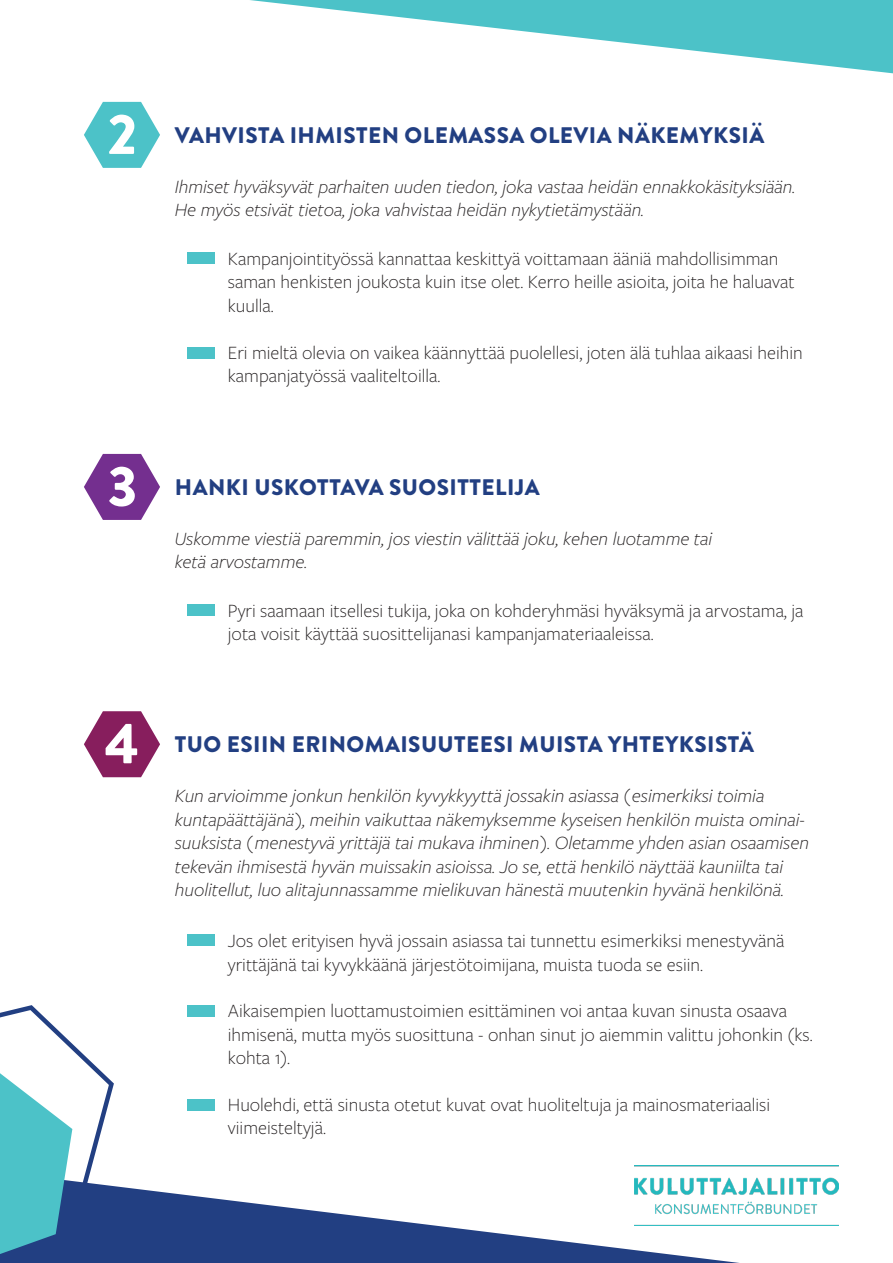
<style>
.page{position:relative;width:893px;height:1263px;background:#fff}
.page>*{position:absolute;margin:0;border:0;box-sizing:border-box;transform-origin:0 0}
.t1{font:900 57px "Brandon Grotesque";color:#fff}
.t2{font:900 22.5px "Brandon Grotesque";letter-spacing:.02em;color:#223f82}
.t3{font:300 19.5px/23.4px "Freight Sans Pro";color:#231f20}
.t4{font:italic 300 19.5px/23.4px "Freight Sans Pro";color:#231f20}
</style>
<div class="page">
<img style="left:635px;top:1166px;width:204px;height:59px">
<svg style="left:0;top:1172px;width:740px;height:91px"></svg>
<svg style="left:84px;top:102px;width:76px;height:66px"></svg>
<svg style="left:84px;top:454px;width:76px;height:66px"></svg>
<svg style="left:84px;top:711px;width:76px;height:66px"></svg>
<div style="left:188px;top:252px;width:27px;height:12px;background:#4cc2c8"></div>
<div style="left:188px;top:604px;width:27px;height:12px;background:#4cc2c8"></div>
<div style="left:188px;top:934px;width:27px;height:12px;background:#4cc2c8"></div>
<div style="left:188px;top:1005px;width:27px;height:11px;background:#4cc2c8"></div>
<div style="left:188px;top:1099px;width:27px;height:12px;background:#4cc2c8"></div>
<div style="left:188px;top:347px;width:27px;height:12px;background:#4cc2c8"></div>
<svg style="left:0;top:1005px;width:116px;height:249px"></svg>
<svg style="left:250px;top:0;width:643px;height:73px"></svg>
<p class="t1" style="left:108px;top:94px;width:31px">2</p>
<p class="t1" style="left:108px;top:446px;width:31px">3</p>
<p class="t1" style="left:105px;top:703px;width:36px">4</p>
<p class="t2" style="left:175px;top:119px;width:591px">VAHVISTA IHMISTEN OLEMASSA OLEVIA NÄKEMYKSIÄ</p>
<p class="t4" style="left:175px;top:174px;width:622px">Ihmiset hyväksyvät parhaiten uuden tiedon, joka vastaa heidän ennakkokäsityksiään.<br>He myös etsivät tietoa, joka vahvistaa heidän nykytietämystään.</p>
<p class="t3" style="left:228px;top:246px;width:568px">Kampanjointityössä kannattaa keskittyä voittamaan ääniä mahdollisimman saman henkisten joukosta kuin itse olet. Kerro heille asioita, joita he haluavat kuulla.</p>
<p class="t3" style="left:228px;top:340px;width:576px">Eri mieltä olevia on vaikea käännyttää puolellesi, joten älä tuhlaa aikaasi heihin kampanjatyössä vaaliteltoilla.</p>
<p class="t2" style="left:175px;top:471px;width:366px">HANKI USKOTTAVA SUOSITTELIJA</p>
<p class="t4" style="left:175px;top:526px;width:539px">Uskomme viestiä paremmin, jos viestin välittää joku, kehen luotamme tai ketä arvostamme.</p>
<p class="t3" style="left:228px;top:598px;width:577px">Pyri saamaan itsellesi tukija, joka on kohderyhmäsi hyväksymä ja arvostama, ja jota voisit käyttää suosittelijanasi kampanjamateriaaleissa.</p>
<p class="t2" style="left:175px;top:728px;width:580px">TUO ESIIN ERINOMAISUUTEESI MUISTA YHTEYKSISTÄ</p>
<p class="t4" style="left:175px;top:783px;width:636px">Kun arvioimme jonkun henkilön kyvykkyyttä jossakin asiassa (esimerkiksi toimia kuntapäättäjänä), meihin vaikuttaa näkemyksemme kyseisen henkilön muista ominai&shy;suuksista (menestyvä yrittäjä tai mukava ihminen). Oletamme yhden asian osaamisen tekevän ihmisestä hyvän muissakin asioissa. Jo se, että henkilö näyttää kauniilta tai huolitellut, luo alitajunnassamme mielikuvan hänestä muutenkin hyvänä henkilönä.</p>
<p class="t3" style="left:228px;top:928px;width:558px">Jos olet erityisen hyvä jossain asiassa tai tunnettu esimerkiksi menestyvänä yrittäjänä tai kyvykkäänä järjestötoimijana, muista tuoda se esiin.</p>
<p class="t3" style="left:228px;top:998px;width:586px">Aikaisempien luottamustoimien esittäminen voi antaa kuvan sinusta osaava ihmisenä, mutta myös suosittuna - onhan sinut jo aiemmin valittu johonkin (ks. kohta 1).</p>
<p class="t3" style="left:228px;top:1092px;width:544px">Huolehdi, että sinusta otetut kuvat ovat huoliteltuja ja mainosmateriaalisi viimeisteltyjä.</p>
</div>
